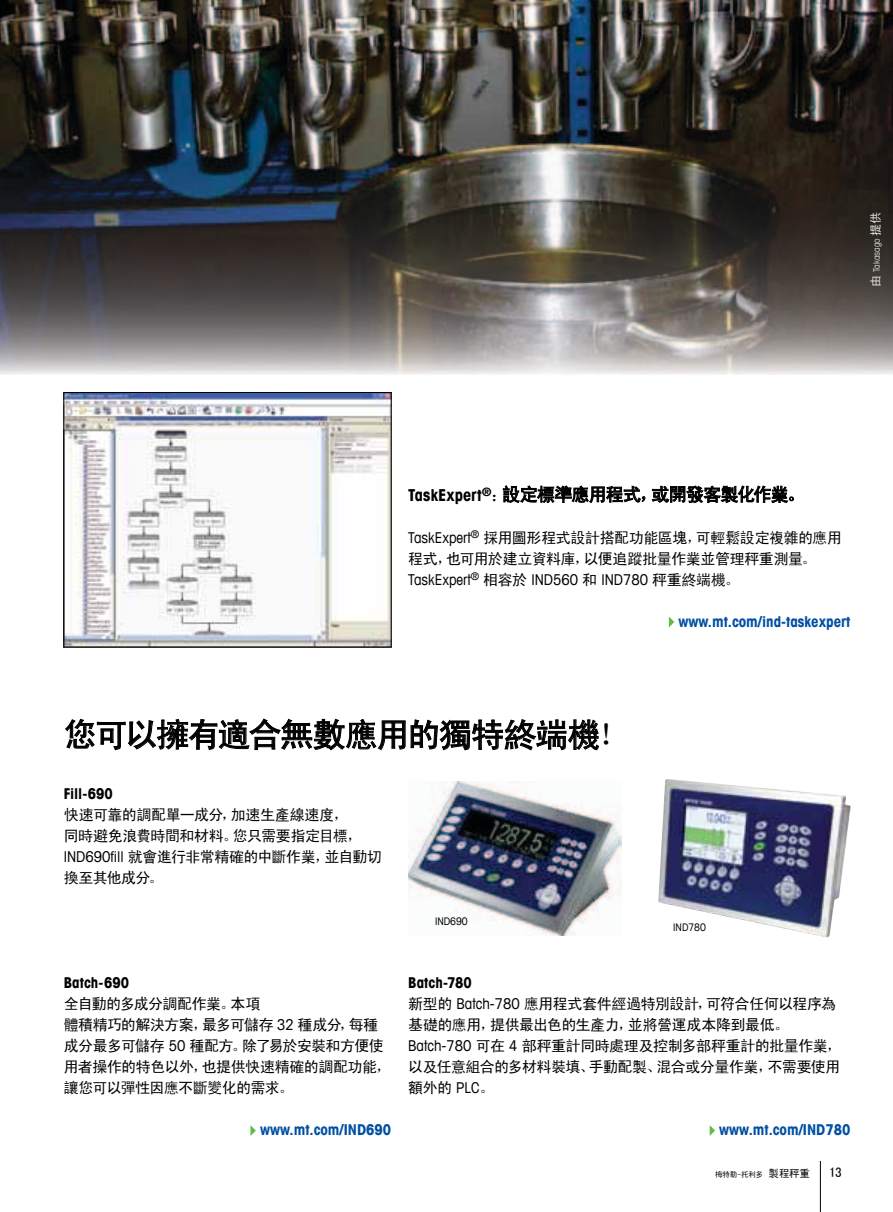
<style>
.page{position:relative;width:893px;height:1212px;background:#fff}
.page>*{position:absolute;margin:0;border:0;box-sizing:border-box;transform-origin:0 0}
.t1{font:33px "Sim Hei";letter-spacing:-.045em;color:#000}
.t2{font:18px "Sim Hei";letter-spacing:-.04em;color:#000}
.t3{font:15px/21px "Sim Hei";letter-spacing:-.035em;color:#000}
.t4{font:700 condensed 15px "Avant Garde Com";color:#004fa3}
.t5{font:condensed 15px "Avant Garde Com";color:#000}
.t6{font:700 condensed 15px "Avant Garde Com";letter-spacing:.005em;color:#000}
.t7{font:13.5px "Sim Hei";color:#000}
.t8{font:condensed 10.5px "Avant Garde Com";color:#000}
.t9{font:condensed 9px "Avant Garde Com";color:#d1d3d4}
.t10{font:7.5px "Sim Hei";letter-spacing:-.015em;color:#000}
.s1{font-family:"Sim Hei";font-stretch:normal;font-size:12px;color:#e6e7e8}
.s2{font-family:"Avant Garde Com";font-weight:700;font-stretch:condensed;font-size:16.5px}
.s3{font-family:"Avant Garde Com";font-stretch:condensed}
.s4{font-family:"Sim Hei";font-stretch:normal}
.s5{font-size:10.5px}
</style>
<div class="page">
<hr style="left:820px;top:1161px;width:1px;height:51px;background:#000">
<svg style="left:250px;top:1125px;width:6px;height:11px"></svg>
<img style="left:408px;top:782px;width:213px;height:153px">
<img style="left:658px;top:779px;width:192px;height:158px">
<img style="left:0;top:0;width:893px;height:375px">
<svg style="left:65px;top:718px;width:534px;height:32px"></svg>
<img style="left:65px;top:394px;width:325px;height:252px">
<div style="left:63px;top:392px;width:329px;height:256px;border:1px solid #000"></div>
<svg style="left:503px;top:485px;width:143px;height:18px"></svg>
<svg style="left:652px;top:485px;width:142px;height:18px"></svg>
<svg style="left:669px;top:616px;width:5px;height:11px"></svg>
<svg style="left:710px;top:1125px;width:5px;height:11px"></svg>
<p class="t9" style="left:871px;top:287px;width:76px;rotate:-90deg"><span class="s1">由</span> Takasago <span class="s1">提供</span></p>
<p class="t2" style="left:408px;top:485px;width:398px"><span class="s2">TaskExpert</span><sup>®</sup>：設定標準應用程式，或開發客製化作業。</p>
<p class="t3" style="left:408px;top:527px;width:435px"><span class="s3">TaskExpert</span><sup>®</sup> 採用圖形程式設計搭配功能區塊，可輕鬆設定複雜的應用程式，也可用於建立資料庫，以便追蹤批量作業並管理秤重測量。</p>
<p class="t5" style="left:408px;top:570px;width:333px">TaskExpert<sup>®</sup> <span class="s4">相容於</span> IND560 <span class="s4">和</span> IND780 <span class="s4">秤重終端機。</span></p>
<p class="t4" style="left:678px;top:612px;width:173px">www.mt.com/ind-taskexpert</p>
<h1 class="t1" style="left:64px;top:718px;width:567px">您可以擁有適合無數應用的獨特終端機！</h1>
<p class="t6" style="left:64px;top:784px;width:51px">Fill-690</p>
<p class="t3" style="left:64px;top:804px;width:320px">快速可靠的調配單一成分，加速生產線速度，<br>同時避免浪費時間和材料。您只需要指定目標，<br><span class="s3">IND690fill</span> 就會進行非常精確的中斷作業，並自動切換至其他成分。</p>
<p class="t8" style="left:435px;top:915px;width:34px">IND690</p>
<p class="t8" style="left:673px;top:921px;width:34px">IND780</p>
<p class="t6" style="left:64px;top:973px;width:67px">Batch-690</p>
<p class="t3" style="left:64px;top:993px;width:329px">全自動的多成分調配作業。本項<br>體積精巧的解決方案，最多可儲存 <span class="s3">32</span> 種成分，每種成分最多可儲存 <span class="s3">50</span> 種配方。除了易於安裝和方便使用者操作的特色以外，也提供快速精確的調配功能，讓您可以彈性因應不斷變化的需求。</p>
<p class="t4" style="left:260px;top:1120px;width:133px">www.mt.com/IND690</p>
<p class="t6" style="left:408px;top:973px;width:65px">Batch-780</p>
<p class="t3" style="left:408px;top:993px;width:435px">新型的 <span class="s3">Batch-780</span> 應用程式套件經過特別設計，可符合任何以程序為基礎的應用，提供最出色的生產力，並將營運成本降到最低。<br><span class="s3">Batch-780</span> 可在 <span class="s3">4</span> 部秤重計同時處理及控制多部秤重計的批量作業，以及任意組合的多材料裝填、手動配製、混合或分量作業，不需要使用額外的 <span class="s3">PLC</span>。</p>
<p class="t4" style="left:719px;top:1120px;width:133px">www.mt.com/IND780</p>
<p class="t10" style="left:715px;top:1171px;width:97px">梅特勒-托利多 <span class="s5">製程秤重</span></p>
<p class="t7" style="left:829px;top:1166px;width:14px">13</p>
</div>
